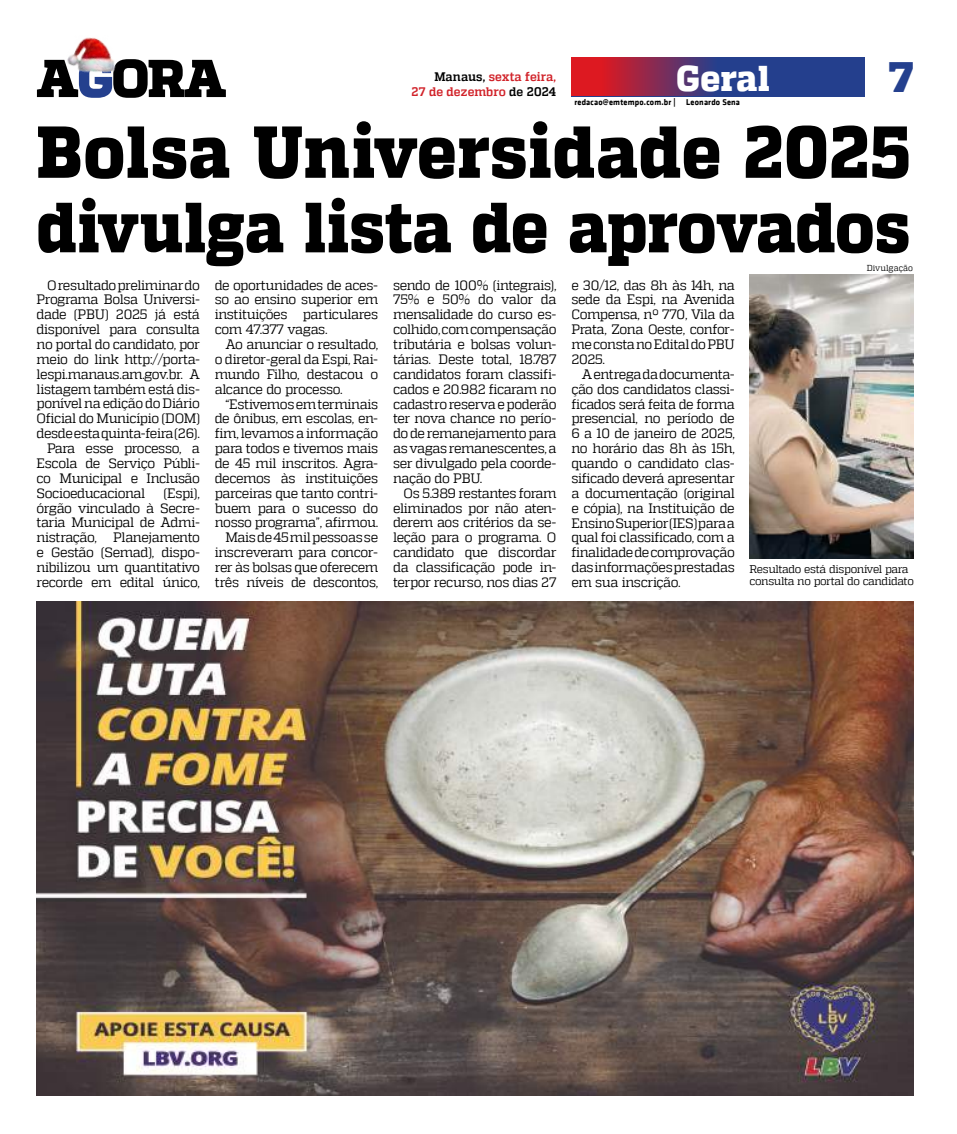
<style>
.page{position:relative;width:957px;height:1134px;background:#fff}
.page>*{position:absolute;margin:0;border:0;box-sizing:border-box;transform-origin:0 0}
.t1{font:800 73.25px "MW Quadon";letter-spacing:.01em;color:#000;scale:.92 1}
.t2{font:800 70.88px "MW Quadon";letter-spacing:-.005em;color:#000;scale:.9 1}
.t3{font:800 42.5px "MW Quadon";color:#24408e}
.t4{font:800 35.75px "MW Quadon";letter-spacing:.01em;color:#fff;scale:.95 1}
.t5{font:13.62px/14.9px "MW Quadon";letter-spacing:-.035em;color:#000;text-align:justify}
.t6{font:700 12.38px/14.9px "MW Quadon";letter-spacing:.01em;color:#d12229;text-align:right;scale:.95 1}
.t7{font:11.12px/12.4px "MW Quadon";letter-spacing:-.035em;color:#000}
.t8{font:700 8.62px "MW Klavika Bd";letter-spacing:.025em;color:#000;scale:.95 1}
.t9{font:8.62px "MW Quadon";letter-spacing:.005em;color:#000;scale:.95 1}
.s1{color:#000}
</style>
<div class="page">
<img style="left:749px;top:275px;width:164px;height:284px">
<svg style="left:37px;top:59px;width:189px;height:39px"></svg>
<div style="left:571px;top:57px;width:293px;height:40px;background:#24408e"></div>
<img style="left:37px;top:602px;width:876px;height:493px">
<svg style="left:571px;top:57px;width:140px;height:39px;background:#982648"></svg>
<img style="left:60px;top:37px;width:66px;height:52px">
<h3 class="t3" style="left:889px;top:52px;width:26px">7</h3>
<h1 class="t1" style="left:37px;top:109px;width:951px">Bolsa Universidade 2025</h1>
<h2 class="t2" style="left:37px;top:186px;width:972px">divulga lista de aprovados</h2>
<p class="t9" style="left:866px;top:263px;width:50px">Divulgação</p>
<p class="t5" style="left:47px;top:277px;width:154px">O resultado preliminar do</p>
<p class="t5" style="left:37px;top:292px;width:165px">Programa Bolsa Universi-</p>
<p class="t5" style="left:37px;top:307px;width:165px">dade (PBU) 2025 já está</p>
<p class="t5" style="left:37px;top:322px;width:165px">disponível para consulta</p>
<p class="t5" style="left:37px;top:337px;width:165px">no portal do candidato, por</p>
<p class="t5" style="left:37px;top:352px;width:165px">meio do link http://porta-</p>
<p class="t5" style="left:37px;top:366px;width:165px">lespi.manaus.am.gov.br. A</p>
<p class="t5" style="left:37px;top:381px;width:165px">listagem também está dis-</p>
<p class="t5" style="left:37px;top:396px;width:165px">ponível na edição do Diário</p>
<p class="t5" style="left:37px;top:411px;width:165px">Oficial do Município (DOM)</p>
<p class="t5" style="left:37px;top:426px;width:165px">desde esta quinta-feira (26).</p>
<p class="t5" style="left:47px;top:441px;width:154px">Para esse processo, a</p>
<p class="t5" style="left:37px;top:456px;width:165px">Escola de Serviço Públi-</p>
<p class="t5" style="left:37px;top:470px;width:165px">co Municipal e Inclusão</p>
<p class="t5" style="left:37px;top:485px;width:110px">Socioeducacional</p>
<h3 class="t4" style="left:676px;top:57px;width:100px">Geral</h3>
<p class="t6" style="left:412px;top:70px;width:154px"><span class="s1">Manaus,</span> sexta feira,<br>27 de dezembro <span class="s1">de 2024</span></p>
<p class="t8" style="left:574px;top:96px;width:176px">redacao@emtempo.com.br | Leonardo Sena</p>
<p class="t5" style="left:571px;top:277px;width:165px">e 30/12, das 8h às 14h, na sede da Espi, na Avenida Compensa, nº 770, Vila da Prata, Zona Oeste, confor&shy;me consta no Edital do PBU 2025.</p>
<p class="t5" style="left:571px;top:367px;width:165px;text-indent:11px">A entrega da documenta&shy;ção dos candidatos classi&shy;ficados será feita de forma presencial, no período de 6 a 10 de janeiro de 2025, no horário das 8h às 15h, quando o candidato clas&shy;sificado deverá apresentar a documentação (original e cópia), na Instituição de Ensino Superior (IES) para a qual foi classificado, com a finalidade de comprovação das informações prestadas em sua inscrição.</p>
<p class="t5" style="left:393px;top:277px;width:165px">sendo de 100% (integrais), 75% e 50% do valor da mensalidade do curso es&shy;colhido, com compensação tributária e bolsas volun&shy;tárias. Deste total, 18.787 candidatos foram classifi&shy;cados e 20.982 ficaram no cadastro reserva e poderão ter nova chance no perío&shy;do de remanejamento para as vagas remanescentes, a ser divulgado pela coorde&shy;nação do PBU.</p>
<p class="t5" style="left:393px;top:485px;width:165px;text-indent:11px">Os 5.389 restantes foram eliminados por não aten&shy;derem aos critérios da se&shy;leção para o programa. O candidato que discordar da classificação pode in&shy;terpor recurso, nos dias 27</p>
<p class="t5" style="left:215px;top:277px;width:165px">de oportunidades de aces&shy;so ao ensino superior em instituições particulares com 47.377 vagas.</p>
<p class="t5" style="left:215px;top:337px;width:165px;text-indent:11px">Ao anunciar o resultado, o diretor-geral da Espi, Rai&shy;mundo Filho, destacou o alcance do processo.</p>
<p class="t5" style="left:215px;top:396px;width:165px;text-align:right">“Estivemos em terminais de ônibus, em escolas, en&shy;fim, levamos a informação para todos e tivemos mais de 45 mil inscritos. Agra&shy;decemos às instituições parceiras que tanto contri&shy;buem para o sucesso do nosso programa”, afirmou.<br>Mais de 45 mil pessoas se inscreveram para concor&shy;rer às bolsas que oferecem três níveis de descontos,</p>
<p class="t5" style="left:37px;top:485px;width:165px;text-indent:127px">(Espi), órgão vinculado à Secre&shy;taria Municipal de Admi&shy;nistração, Planejamento e Gestão (Semad), dispo&shy;nibilizou um quantitativo recorde em edital único,</p>
<p class="t7" style="left:749px;top:563px;width:166px">Resultado está disponível para consulta no portal do candidato</p>
</div>
